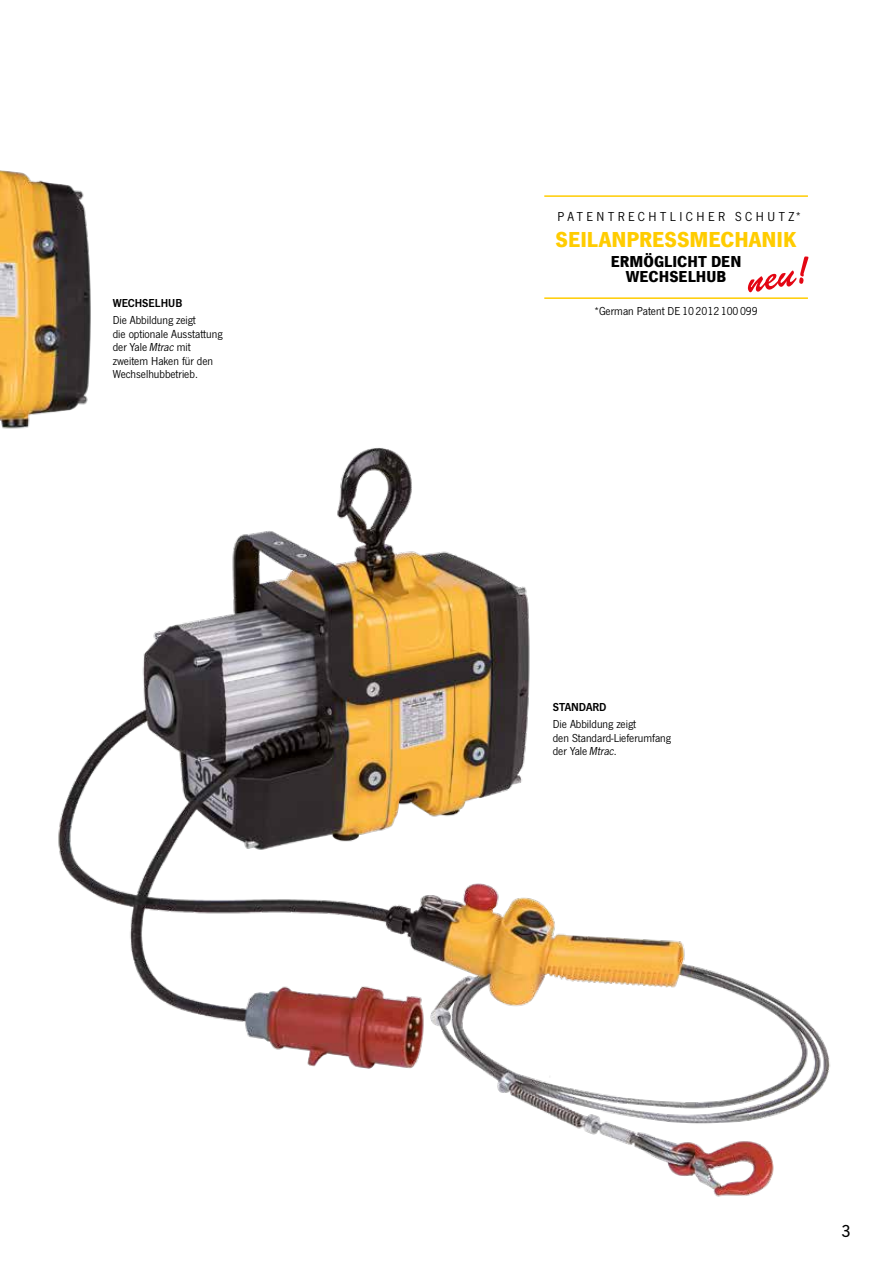
<style>
.page{position:relative;width:893px;height:1263px;background:#fff}
.page>*{position:absolute;margin:0;border:0;box-sizing:border-box;transform-origin:0 0}
.t1{font:700 22.5px "News Got";letter-spacing:-.005em;color:#fc0}
.t2{font:500 18px "News Got";color:#000}
.t3{font:700 16.5px/15px "News Got";color:#000;text-align:center}
.t4{font:13.5px "News Got";letter-spacing:.255em;color:#000}
.t5{font:12px/13.5px "News Got";color:#000}
.t6{font:12px "News Got Dem";color:#000}
.s1{font-style:italic}
</style>
<div class="page">
<img style="left:0;top:170px;width:91px;height:259px">
<img style="left:38px;top:421px;width:792px;height:776px">
<hr style="left:544px;top:195px;width:264px;height:2px;background:#fc0">
<hr style="left:544px;top:297px;width:264px;height:2px;background:#fc0">
<svg style="left:747px;top:256px;width:61px;height:37px"></svg>
<p class="t6" style="left:113px;top:296px;width:71px">WECHSELHUB</p>
<p class="t5" style="left:113px;top:314px;width:111px">Die Abbildung zeigt<br>die optionale Ausstattung der Yale<span class="s1">Mtrac</span> mit zweitem Haken für den<br>Wechselhubbetrieb.</p>
<p class="t4" style="left:558px;top:209px;width:245px">PATENTRECHTLICHER SCHUTZ*</p>
<h1 class="t1" style="left:556px;top:226px;width:242px">SEILANPRESSMECHANIK</h1>
<h3 class="t3" style="left:611px;top:254px;width:132px">ERMÖGLICHT DEN<br>WECHSELHUB</h3>
<p class="t5" style="left:594px;top:304px;width:165px">*German Patent DE 10 2012 100 099</p>
<p class="t6" style="left:553px;top:700px;width:55px">STANDARD</p>
<p class="t5" style="left:553px;top:718px;width:120px">Die Abbildung zeigt<br>den Standard-Lieferumfang der Yale <span class="s1">Mtrac</span>.</p>
<h2 class="t2" style="left:841px;top:1221px;width:11px">3</h2>
</div>
